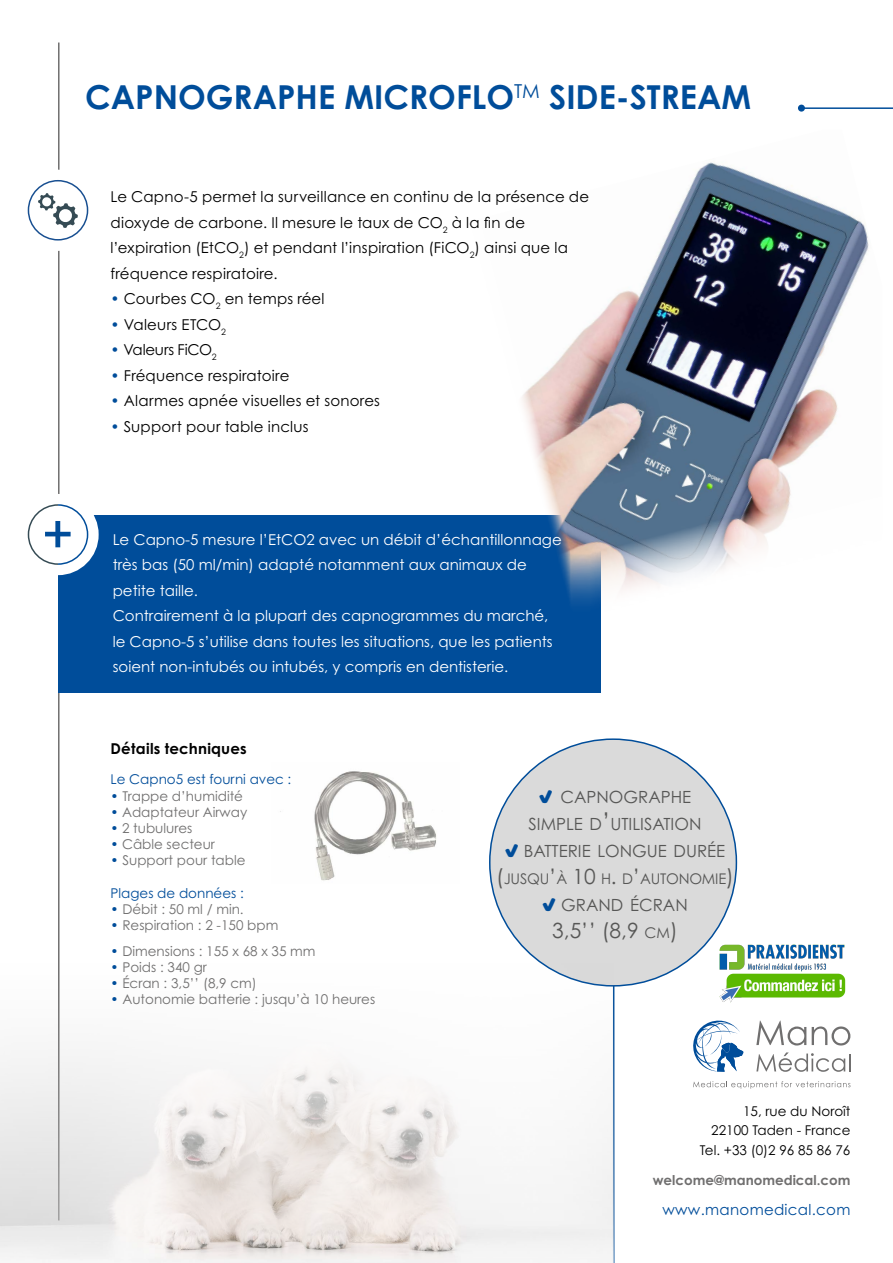
<style>
.page{position:relative;width:893px;height:1263px;background:#fff}
.page>*{position:absolute;margin:0;border:0;box-sizing:border-box;transform-origin:0 0}
.t1{font:700 33px "Century Gothic Pro";color:#004d9a}
.t2{font:21px "Century Gothic Pro";color:#575756}
.t3{font:16.8px/27px "Century Gothic Pro";color:#575756;text-align:center}
.t4{font:15px/25.5px "Century Gothic Pro";letter-spacing:.01em;color:#000}
.t5{font:15px/25.5px "Century Gothic Pro";color:#fff}
.t6{font:15px "Century Gothic Pro";letter-spacing:.02em;color:#004d9a}
.t7{font:700 15px "Century Gothic Pro";letter-spacing:.015em;color:#000}
.t8{font:15px "Century Gothic Pro";letter-spacing:-.01em;color:#000}
.t9{font:14.7px "Century Gothic Pro";letter-spacing:-.015em;color:#575756}
.t10{font:13.5px "Century Gothic Pro";color:#706f6f}
.t11{font:13.5px/19.5px "Century Gothic Pro";color:#000;text-align:right}
.t12{font:13.5px "Century Gothic Pro";color:#004d9a}
.t13{font:700 13.5px "Century Gothic Pro";color:#706f6f}
.s1{color:#004d9a}
.s2{font-family:"Century Gothic";font-weight:700;color:#004d9a}
.s3{font-family:"Coiny";font-size:18px;color:#004d9a}
.s4{font-size:24px}
.s5{font-size:21px}
.s6{font-size:14.7px}
</style>
<div class="page">
<hr style="left:58px;top:43px;width:2px;height:1177px;background:#706f6f">
<div style="left:58px;top:516px;width:543px;height:177px;background:#004d9a"></div>
<svg style="left:756px;top:1052px;width:94px;height:20px"></svg>
<svg style="left:693px;top:1020px;width:50px;height:52px"></svg>
<svg style="left:756px;top:1020px;width:50px;height:25px"></svg>
<svg style="left:812px;top:1026px;width:38px;height:19px"></svg>
<svg style="left:693px;top:1081px;width:157px;height:8px"></svg>
<hr style="left:800px;top:107px;width:93px;height:2px;background:#004d9a">
<div style="left:798px;top:105px;width:7px;height:7px;background:#004d9a;border-radius:50%"></div>
<div style="left:490px;top:739px;width:246px;height:247px;background:#dadada;border-radius:50%"></div>
<div style="left:17px;top:170px;width:82px;height:81px;border:21px solid #fff;border-radius:50%"></div>
<svg style="left:28px;top:180px;width:60px;height:61px"></svg>
<img style="left:0;top:961px;width:614px;height:302px">
<div style="left:17px;top:494px;width:82px;height:81px;border:21px solid #fff;border-radius:50%"></div>
<svg style="left:28px;top:504px;width:60px;height:61px"></svg>
<img style="left:469px;top:162px;width:400px;height:442px">
<img style="left:280px;top:771px;width:157px;height:110px">
<img style="left:719px;top:944px;width:127px;height:59px">
<h1 class="t1" style="left:85px;top:77px;width:668px">CAPNOGRAPHE MICROFLO<sup>TM</sup> SIDE-STREAM</h1>
<p class="t4" style="left:111px;top:184px;width:480px">Le Capno-5 permet la surveillance en continu de la présence de dioxyde de carbone. Il mesure le taux de CO<sub>2</sub> à la fin de l’expiration (EtCO<sub>2</sub>) et pendant l’inspiration (FiCO<sub>2</sub>) ainsi que la fréquence respiratoire.</p>
<p class="t4" style="left:111px;top:286px;width:216px"><span class="s1">•</span> Courbes CO<sub>2</sub> en temps réel</p>
<p class="t4" style="left:111px;top:312px;width:117px"><span class="s1">•</span> Valeurs ETCO<sub>2</sub></p>
<p class="t8" style="left:111px;top:341px;width:107px"><span class="s1">•</span> Valeurs FiCO<sub>2</sub></p>
<p class="t4" style="left:111px;top:363px;width:180px"><span class="s1">•</span> Fréquence respiratoire</p>
<p class="t4" style="left:111px;top:388px;width:271px"><span class="s1">•</span> Alarmes apnée visuelles et sonores</p>
<p class="t4" style="left:111px;top:414px;width:200px"><span class="s1">•</span> Support pour table inclus</p>
<p class="t5" style="left:113px;top:526px;width:451px">Le Capno-5 mesure l’EtCO2 avec un débit d’échantillonnage très bas (50 ml/min) adapté notamment aux animaux de petite taille.<br>Contrairement à la plupart des capnogrammes du marché, le Capno-5 s’utilise dans toutes les situations, que les patients soient non-intubés ou intubés, y compris en dentisterie.</p>
<p class="t7" style="left:111px;top:739px;width:138px">Détails techniques</p>
<p class="t12" style="left:111px;top:771px;width:182px">Le Capno5 est fourni avec :</p>
<p class="t10" style="left:111px;top:787px;width:134px"><span class="s2">•</span> Trappe d’humidité</p>
<p class="t10" style="left:111px;top:804px;width:138px"><span class="s2">•</span> Adaptateur Airway</p>
<p class="t10" style="left:111px;top:820px;width:83px"><span class="s2">•</span> 2 tubulures</p>
<p class="t10" style="left:111px;top:836px;width:106px"><span class="s2">•</span> Câble secteur</p>
<p class="t10" style="left:111px;top:852px;width:136px"><span class="s2">•</span> Support pour table</p>
<p class="t12" style="left:111px;top:885px;width:135px">Plages de données :</p>
<p class="t10" style="left:111px;top:901px;width:135px"><span class="s2">•</span> Débit : 50 ml / min.</p>
<p class="t10" style="left:111px;top:917px;width:169px"><span class="s2">•</span> Respiration : 2 -150 bpm</p>
<p class="t10" style="left:111px;top:943px;width:207px"><span class="s2">•</span> Dimensions : 155 x 68 x 35 mm</p>
<p class="t10" style="left:111px;top:959px;width:98px"><span class="s2">•</span> Poids : 340 gr</p>
<p class="t10" style="left:111px;top:975px;width:148px"><span class="s2">•</span> Écran : 3,5’’ (8,9 cm)</p>
<p class="t10" style="left:111px;top:991px;width:266px"><span class="s2">•</span> Autonomie batterie : jusqu’à 10 heures</p>
<p class="t3" style="left:505px;top:783px;width:222px"><span class="s3">√</span> CAPNOGRAPHE<br>SIMPLE D<span class="s4">’</span>UTILISATION<br><span class="s3">√</span> BATTERIE LONGUE DURÉE</p>
<p class="t9" style="left:496px;top:870px;width:239px"><span class="s5">(</span>JUSQU<span class="s5">’</span>À <span class="s5">10</span> H<span class="s5">.</span> D<span class="s5">’</span>AUTONOMIE<span class="s5">)</span></p>
<p class="t3" style="left:542px;top:891px;width:147px"><span class="s3">√</span> GRAND ÉCRAN</p>
<h2 class="t2" style="left:552px;top:917px;width:127px">3,5’’ (8,9 <span class="s6">CM</span>)</h2>
<p class="t11" style="left:700px;top:1101px;width:152px">15, rue du Noroît<br>22100 Taden - France<br>Tel. +33 (0)2 96 85 86 76</p>
<p class="t13" style="left:653px;top:1171px;width:199px">welcome@manomedical.com</p>
<p class="t6" style="left:662px;top:1200px;width:190px">www.manomedical.com</p>
</div>
